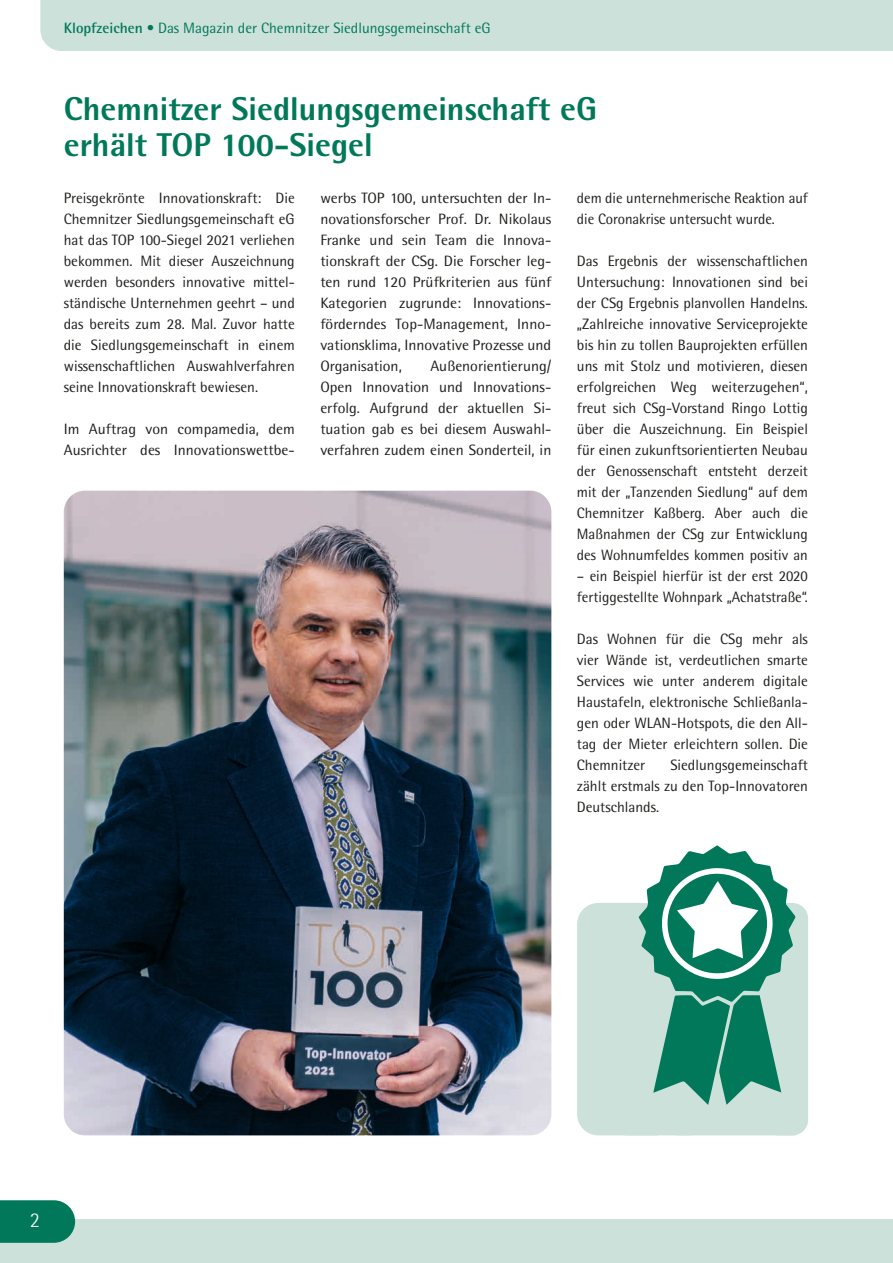
<style>
.page{position:relative;width:893px;height:1263px;background:#fff}
.page>*{position:absolute;margin:0;border:0;box-sizing:border-box;transform-origin:0 0}
.t1{font:800 33px/36px "Rotis Semi Sans";color:#007859}
.t2{font:300 21px "Rotis Semi Sans";color:#fff}
.t3{font:15px/21px "Rotis Semi Sans";color:#1d1d1b;text-align:justify}
.t4{font:15px "Rotis Semi Sans";color:#007859}
.s1{font-weight:700}
</style>
<div class="page">
<img style="left:64px;top:491px;width:487px;height:644px">
<svg style="left:577px;top:845px;width:231px;height:290px"></svg>
<div style="left:40px;top:0;width:853px;height:51px;background:#cde1db"></div>
<div style="left:0;top:1219px;width:893px;height:44px;background:#cde1db"></div>
<svg style="left:0;top:1200px;width:75px;height:43px;background:#108063"></svg>
<p class="t4" style="left:64px;top:19px;width:428px"><span class="s1">Klopfzeichen</span> • Das Magazin der Chemnitzer Siedlungsgemeinschaft eG</p>
<h1 class="t1" style="left:64px;top:91px;width:535px">Chemnitzer Siedlungsgemeinschaft eG erhält TOP 100-Siegel</h1>
<p class="t3" style="left:64px;top:187px;width:233px">Preisgekrönte Innovationskraft: Die Chemnitzer Siedlungsgemeinschaft eG hat das TOP 100-Siegel 2021 verliehen bekommen. Mit dieser Auszeichnung werden besonders innovative mittel&shy;ständische Unternehmen geehrt – und das bereits zum 28. Mal. Zuvor hatte die Siedlungsgemeinschaft in einem wissenschaftlichen Auswahlverfahren seine Innovationskraft bewiesen.</p>
<p class="t3" style="left:64px;top:418px;width:233px">Im Auftrag von compamedia, dem<br>Ausrichter des Innovationswettbe-</p>
<p class="t3" style="left:320px;top:187px;width:233px">werbs TOP 100, untersuchten der In&shy;novationsforscher Prof. Dr. Nikolaus Franke und sein Team die Innova&shy;tionskraft der CSg. Die Forscher leg&shy;ten rund 120 Prüfkriterien aus fünf Kategorien zugrunde: Innovations&shy;förderndes Top-Management, Inno&shy;vationsklima, Innovative Prozesse und Organisation,</p>
<p class="t3" style="left:577px;top:187px;width:233px">dem die unternehmerische Reaktion auf die Coronakrise untersucht wurde.</p>
<p class="t3" style="left:577px;top:250px;width:233px">Das Ergebnis der wissenschaftlichen Untersuchung: Innovationen sind bei der CSg Ergebnis planvollen Handelns. „Zahlreiche innovative Serviceprojekte bis hin zu tollen Bauprojekten erfüllen uns mit Stolz und motivieren, diesen erfolgreichen Weg weiterzugehen“, freut sich CSg-Vorstand Ringo Lottig über die Auszeichnung. Ein Beispiel für einen zukunftsorientierten Neubau der Genossenschaft entsteht derzeit mit der „Tanzenden Siedlung“ auf dem Chemnitzer Kaßberg. Aber auch die Maßnahmen der CSg zur Entwicklung des Wohnumfeldes kommen positiv an</p>
<p class="t3" style="left:577px;top:565px;width:233px">– ein Beispiel hierfür ist der erst 2020 fertiggestellte Wohnpark „Achatstraße“.</p>
<p class="t3" style="left:577px;top:628px;width:233px">Das Wohnen für die CSg mehr als vier Wände ist, verdeutlichen smarte Services wie unter anderem digitale Haustafeln, elektronische Schließanla&shy;gen oder WLAN-Hotspots, die den All&shy;tag der Mieter erleichtern sollen. Die Chemnitzer</p>
<p class="t3" style="left:320px;top:355px;width:233px;text-indent:110px">Außenorientierung/ Open Innovation und Innovations&shy;erfolg. Aufgrund der aktuellen Si&shy;tuation gab es bei diesem Auswahl&shy;verfahren zudem einen Sonderteil, in</p>
<p class="t3" style="left:577px;top:754px;width:233px;text-indent:93px">Siedlungsgemeinschaft zählt erstmals zu den Top-Innovatoren Deutschlands.</p>
<h2 class="t2" style="left:30px;top:1208px;width:12px">2</h2>
</div>
